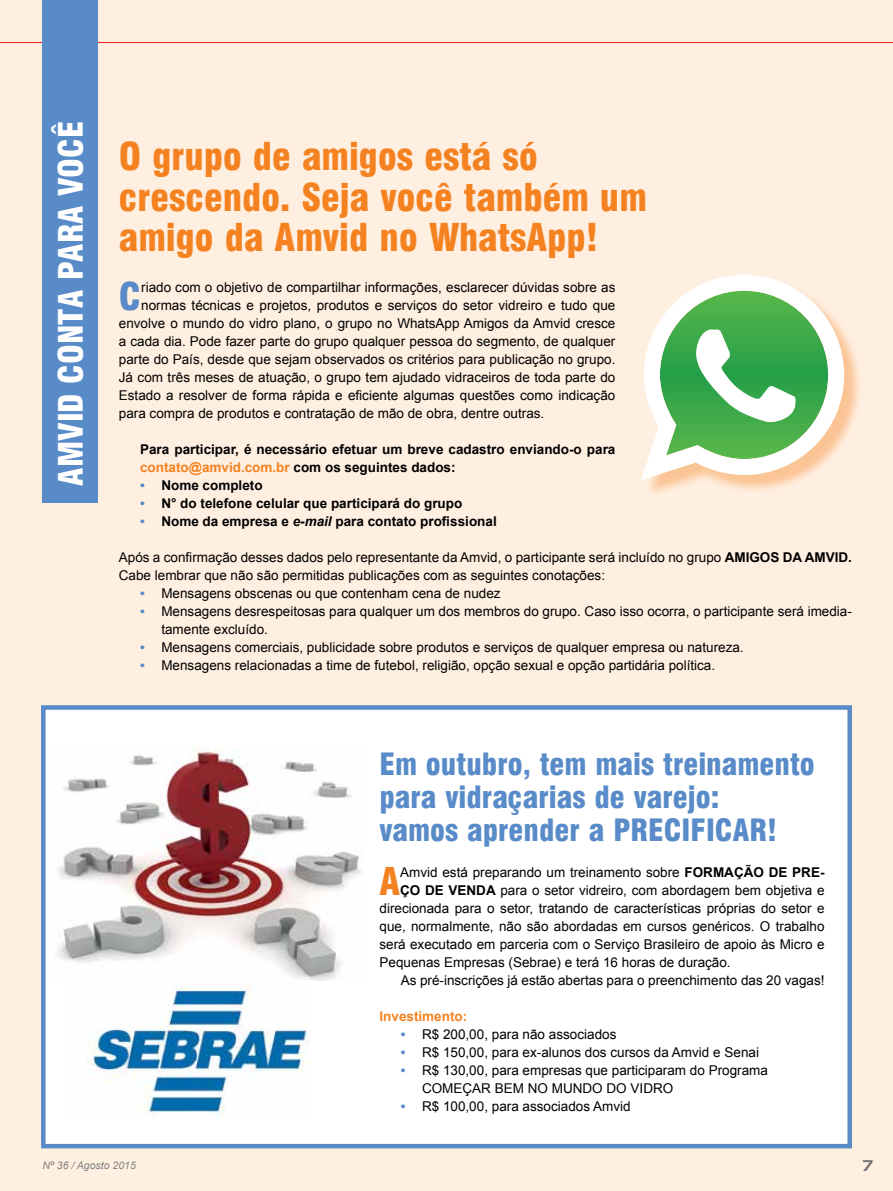
<style>
.page{position:relative;width:893px;height:1191px;background:#ffefe1}
.page>*{position:absolute;margin:0;border:0;box-sizing:border-box;transform-origin:0 0}
.t1{font:37.5px/40.5px "Corporate Black SWFTE";color:#f58220}
.t2{font:37.35px "Corporate Black SWFTE";color:#588bc8}
.t3{font:37.35px "Corporate Black SWFTE";color:#f58220}
.t4{font:33px "Corporate Black SWFTE";color:#fff}
.t5{font:30px/33px "Corporate Black SWFTE";color:#588bc8}
.t6{font:15px "Aero Regular SWFTE";color:#6d6e71}
.t7{font:13.5px/18px "Arial";color:#000}
.t8{font:700 13.5px/18px "Arial";color:#000}
.t9{font:700 13.5px "Arial";color:#f58220}
.t10{font:italic 10.5px "Arial";color:#808285}
.s1{color:#f58220}
.s2{color:#588bc8}
.s3{font-style:italic}
.s4{font-weight:700}
.s5{font-weight:700;color:#588bc8}
</style>
<div class="page">
<div style="left:41px;top:705px;width:811px;height:443px;background:#fff;border:4px solid #588bc8"></div>
<hr style="left:0;top:42px;width:893px;height:1px;background:#ed1d24">
<div style="left:43px;top:0;width:55px;height:503px;background:#588bc8"></div>
<img style="left:56px;top:746px;width:306px;height:234px">
<img style="left:89px;top:986px;width:221px;height:130px">
<div style="left:644px;top:277px;width:219px;height:221px;background:#f58220;opacity:.4"></div>
<svg style="left:641px;top:275px;width:203px;height:205px"></svg>
<h3 class="t4" style="left:51px;top:485px;width:366px;rotate:-90deg">AMVID CONTA PARA VOCÊ</h3>
<h1 class="t1" style="left:119px;top:136px;width:530px">O grupo de amigos está só crescendo. Seja você também um amigo da Amvid no WhatsApp!</h1>
<h2 class="t2" style="left:119px;top:274px;width:24px">C</h2>
<p class="t7" style="left:141px;top:279px;width:476px">riado com o objetivo de compartilhar informações, esclarecer dúvidas sobre as</p>
<p class="t7" style="left:141px;top:297px;width:476px">normas técnicas e projetos, produtos e serviços do setor vidreiro e tudo que</p>
<p class="t7" style="left:119px;top:315px;width:498px">envolve o mundo do vidro plano, o grupo no WhatsApp Amigos da Amvid cresce</p>
<p class="t7" style="left:119px;top:333px;width:498px">a cada dia. Pode fazer parte do grupo qualquer pessoa do segmento, de qualquer</p>
<p class="t7" style="left:119px;top:351px;width:498px">parte do País, desde que sejam observados os critérios para publicação no grupo.</p>
<p class="t7" style="left:119px;top:369px;width:498px">Já com três meses de atuação, o grupo tem ajudado vidraceiros de toda parte do</p>
<p class="t7" style="left:119px;top:387px;width:498px">Estado a resolver de forma rápida e eficiente algumas questões como indicação</p>
<p class="t7" style="left:119px;top:405px;width:427px">para compra de produtos e contratação de mão de obra, dentre outras.</p>
<p class="t8" style="left:140px;top:441px;width:477px">Para participar, é necessário efetuar um breve cadastro enviando-o para <span class="s1">contato@amvid.com.br</span> com os seguintes dados:</p>
<p class="t8" style="left:140px;top:477px;width:124px"><span class="s2">•</span> Nome completo</p>
<p class="t8" style="left:140px;top:495px;width:324px"><span class="s2">•</span> N° do telefone celular que participará do grupo</p>
<p class="t8" style="left:140px;top:513px;width:358px"><span class="s2">•</span> Nome da empresa e <span class="s3">e-mail</span> para contato profissional</p>
<p class="t7" style="left:119px;top:549px;width:735px">Após a confirmação desses dados pelo representante da Amvid, o participante será incluído no grupo <span class="s4">AMIGOS DA AMVID.<br></span>Cabe lembrar que não são permitidas publicações com as seguintes conotações:</p>
<p class="t7" style="left:140px;top:585px;width:362px"><span class="s5">•</span> Mensagens obscenas ou que contenham cena de nudez</p>
<p class="t7" style="left:161px;top:603px;width:692px;text-indent:-21px"><span class="s5">•</span> Mensagens desrespeitosas para qualquer um dos membros do grupo. Caso isso ocorra, o participante será imedia&shy;tamente excluído.</p>
<p class="t7" style="left:140px;top:639px;width:605px"><span class="s5">•</span> Mensagens comerciais, publicidade sobre produtos e serviços de qualquer empresa ou natureza.</p>
<p class="t7" style="left:140px;top:657px;width:577px"><span class="s5">•</span> Mensagens relacionadas a time de futebol, religião, opção sexual e opção partidária política.</p>
<h3 class="t5" style="left:379px;top:748px;width:437px">Em outubro, tem mais treinamento para vidraçarias de varejo:<br>vamos aprender a PRECIFICAR!</h3>
<h2 class="t3" style="left:379px;top:859px;width:22px">A</h2>
<p class="t7" style="left:400px;top:863px;width:426px">Amvid está preparando um treinamento sobre <span class="s4">FORMAÇÃO DE PRE-</span></p>
<p class="t7" style="left:400px;top:881px;width:426px"><span class="s4">ÇO DE VENDA</span> para o setor vidreiro, com abordagem bem objetiva e</p>
<p class="t7" style="left:379px;top:899px;width:447px">direcionada para o setor, tratando de características próprias do setor e</p>
<p class="t7" style="left:379px;top:917px;width:447px">que, normalmente, não são abordadas em cursos genéricos. O trabalho</p>
<p class="t7" style="left:379px;top:935px;width:446px">será executado em parceria com o Serviço Brasileiro de apoio às Micro e</p>
<p class="t7" style="left:379px;top:953px;width:353px">Pequenas Empresas (Sebrae) e terá 16 horas de duração.</p>
<p class="t7" style="left:401px;top:971px;width:425px">As pré-inscrições já estão abertas para o preenchimento das 20 vagas!</p>
<p class="t9" style="left:379px;top:1007px;width:89px">Investimento:</p>
<p class="t7" style="left:401px;top:1025px;width:217px"><span class="s5">•</span> R$ 200,00, para não associados</p>
<p class="t7" style="left:401px;top:1043px;width:360px"><span class="s5">•</span> R$ 150,00, para ex-alunos dos cursos da Amvid e Senai</p>
<p class="t7" style="left:422px;top:1061px;width:347px;text-indent:-21px"><span class="s5">•</span> R$ 130,00, para empresas que participaram do Programa<br>COMEÇAR BEM NO MUNDO DO VIDRO</p>
<p class="t7" style="left:401px;top:1097px;width:231px"><span class="s5">•</span> R$ 100,00, para associados Amvid</p>
<p class="t10" style="left:43px;top:1158px;width:95px">Nº 36 / Agosto 2015</p>
<p class="t6" style="left:863px;top:1156px;width:11px">7</p>
</div>
